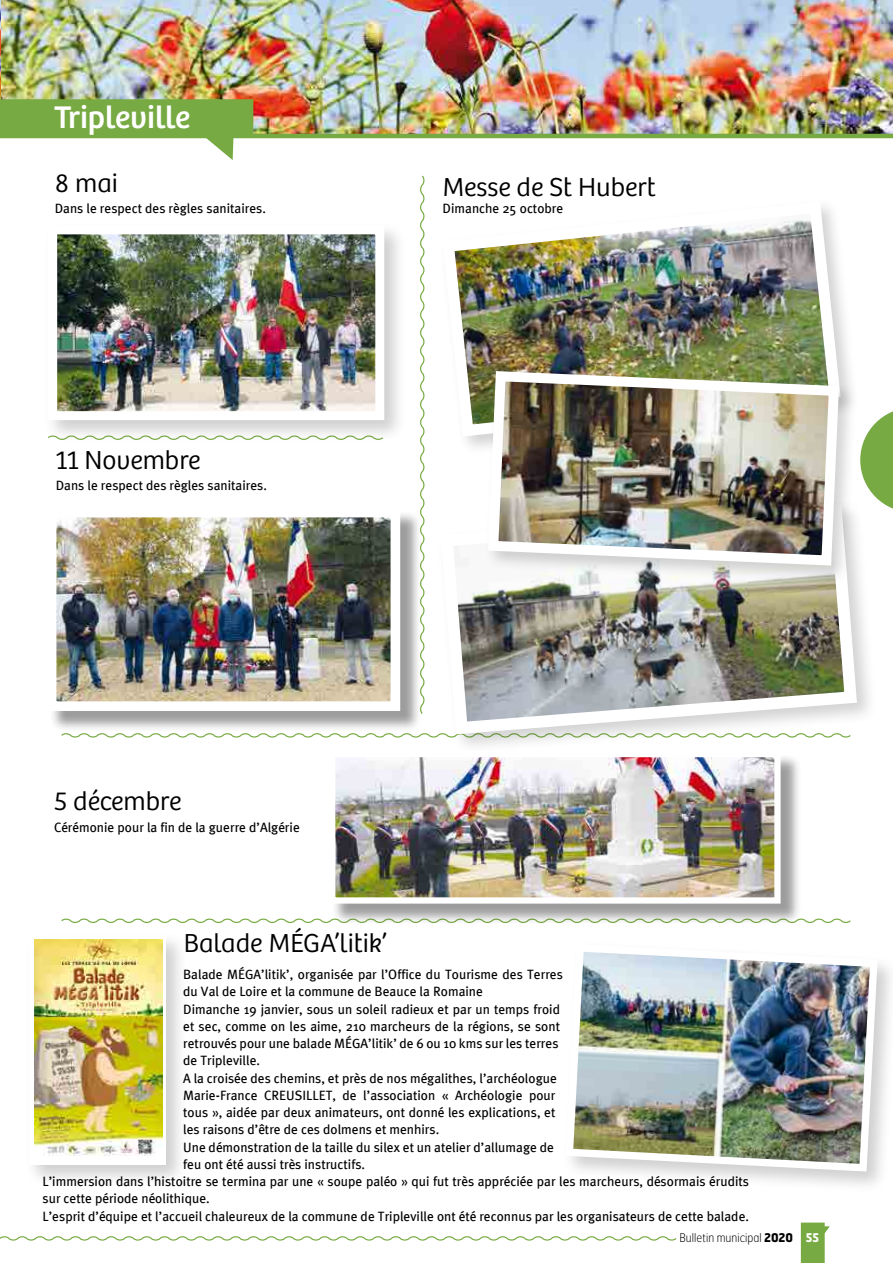
<style>
.page{position:relative;width:893px;height:1263px;background:#fff}
.page>*{position:absolute;margin:0;border:0;box-sizing:border-box;transform-origin:0 0}
.t1{font:32.4px "Bree";color:#fff}
.t2{font:300 27px "Bree";color:#000}
.t3{font:13.5px "Meta Plus";color:#000}
.t4{font:100 12px "Hermes";color:#000;scale:.93 1}
.s1{font-weight:700}
.s2{font-weight:700;color:#fff}
</style>
<div class="page">
<img style="left:0;top:0;width:893px;height:134px">
<svg style="left:860px;top:411px;width:33px;height:98px"></svg>
<svg style="left:801px;top:1222px;width:29px;height:41px"></svg>
<svg style="left:0;top:1236px;width:677px;height:5px"></svg>
<hr style="left:0;top:134px;width:893px;height:4px;background:#77aa42">
<svg style="left:0;top:99px;width:253px;height:61px"></svg>
<svg style="left:420px;top:175px;width:5px;height:539px"></svg>
<svg style="left:61px;top:733px;width:373px;height:5px"></svg>
<svg style="left:61px;top:918px;width:790px;height:5px"></svg>
<div style="left:44px;top:221px;width:362px;height:221px;background:#000;opacity:.19"></div>
<img style="left:58px;top:235px;width:316px;height:175px">
<div style="left:48px;top:225px;width:336px;height:195px;border:9px solid #fff"></div>
<div style="left:436px;top:499px;width:442px;height:256px;background:#fff"></div>
<img style="left:434px;top:497px;width:429px;height:244px">
<img style="left:454px;top:206px;width:393px;height:236px">
<div style="left:484px;top:367px;width:375px;height:218px;background:#000;opacity:.18"></div>
<img style="left:483px;top:366px;width:361px;height:205px">
<div style="left:50px;top:511px;width:371px;height:221px;background:#000;opacity:.39"></div>
<img style="left:58px;top:519px;width:331px;height:181px">
<div style="left:47px;top:508px;width:353px;height:203px;border:10px solid #fff"></div>
<div style="left:332px;top:754px;width:469px;height:171px;background:#000;opacity:.39"></div>
<img style="left:336px;top:758px;width:438px;height:139px">
<div style="left:329px;top:751px;width:452px;height:153px;border:6px solid #fff"></div>
<div style="left:25px;top:931px;width:163px;height:256px;background:#000;opacity:.19"></div>
<div style="left:29px;top:935px;width:137px;height:230px;background:#fff"></div>
<img style="left:34px;top:939px;width:129px;height:216px">
<div style="left:562px;top:940px;width:331px;height:253px;background:#000;opacity:.19"></div>
<img style="left:562px;top:940px;width:319px;height:235px">
<h1 class="t1" style="left:54px;top:98px;width:138px">Tripleville</h1>
<h2 class="t2" style="left:55px;top:167px;width:65px">8 mai</h2>
<p class="t3" style="left:55px;top:201px;width:213px">Dans le respect des règles sanitaires.</p>
<h2 class="t2" style="left:56px;top:444px;width:146px">11 Novembre</h2>
<p class="t3" style="left:56px;top:478px;width:213px">Dans le respect des règles sanitaires.</p>
<h2 class="t2" style="left:443px;top:172px;width:215px">Messe de St Hubert</h2>
<p class="t3" style="left:443px;top:201px;width:122px">Dimanche 25 octobre</p>
<h2 class="t2" style="left:54px;top:786px;width:129px">5 décembre</h2>
<p class="t3" style="left:54px;top:819px;width:247px">Cérémonie pour la fin de la guerre d’Algérie</p>
<h2 class="t2" style="left:184px;top:928px;width:205px">Balade MÉGA’litik’</h2>
<p class="t3" style="left:183px;top:966px;width:381px">Balade MÉGA’litik’, organisée par l’Office du Tourisme des Terres</p>
<p class="t3" style="left:183px;top:984px;width:301px">du Val de Loire et la commune de Beauce la Romaine</p>
<p class="t3" style="left:183px;top:1001px;width:378px">Dimanche 19 janvier, sous un soleil radieux et par un temps froid</p>
<p class="t3" style="left:183px;top:1018px;width:378px">et sec, comme on les aime, 210 marcheurs de la régions, se sont</p>
<p class="t3" style="left:183px;top:1035px;width:377px">retrouvés pour une balade MÉGA’litik’ de 6 ou 10 kms sur les terres</p>
<p class="t3" style="left:183px;top:1053px;width:78px">de Tripleville.</p>
<p class="t3" style="left:183px;top:1070px;width:375px">A la croisée des chemins, et près de nos mégalithes, l’archéologue</p>
<p class="t3" style="left:183px;top:1087px;width:374px">Marie-France CREUSILLET, de l’association « Archéologie pour</p>
<p class="t3" style="left:183px;top:1104px;width:374px">tous », aidée par deux animateurs, ont donné les explications, et</p>
<p class="t3" style="left:183px;top:1122px;width:258px">les raisons d’être de ces dolmens et menhirs.</p>
<p class="t3" style="left:183px;top:1139px;width:372px">Une démonstration de la taille du silex et un atelier d’allumage de</p>
<p class="t3" style="left:183px;top:1156px;width:184px">feu ont été aussi très instructifs.</p>
<p class="t3" style="left:43px;top:1173px;width:708px">L’immersion dans l’histoitre se termina par une « soupe paléo » qui fut très appréciée par les marcheurs, désormais érudits</p>
<p class="t3" style="left:43px;top:1191px;width:169px">sur cette période néolithique.</p>
<p class="t3" style="left:43px;top:1208px;width:708px">L’esprit d’équipe et l’accueil chaleureux de la commune de Tripleville ont été reconnus par les organisateurs de cette balade.</p>
<p class="t4" style="left:679px;top:1230px;width:152px">Bulletin municipal <span class="s1">2020</span> <span class="s2">55</span></p>
</div>
